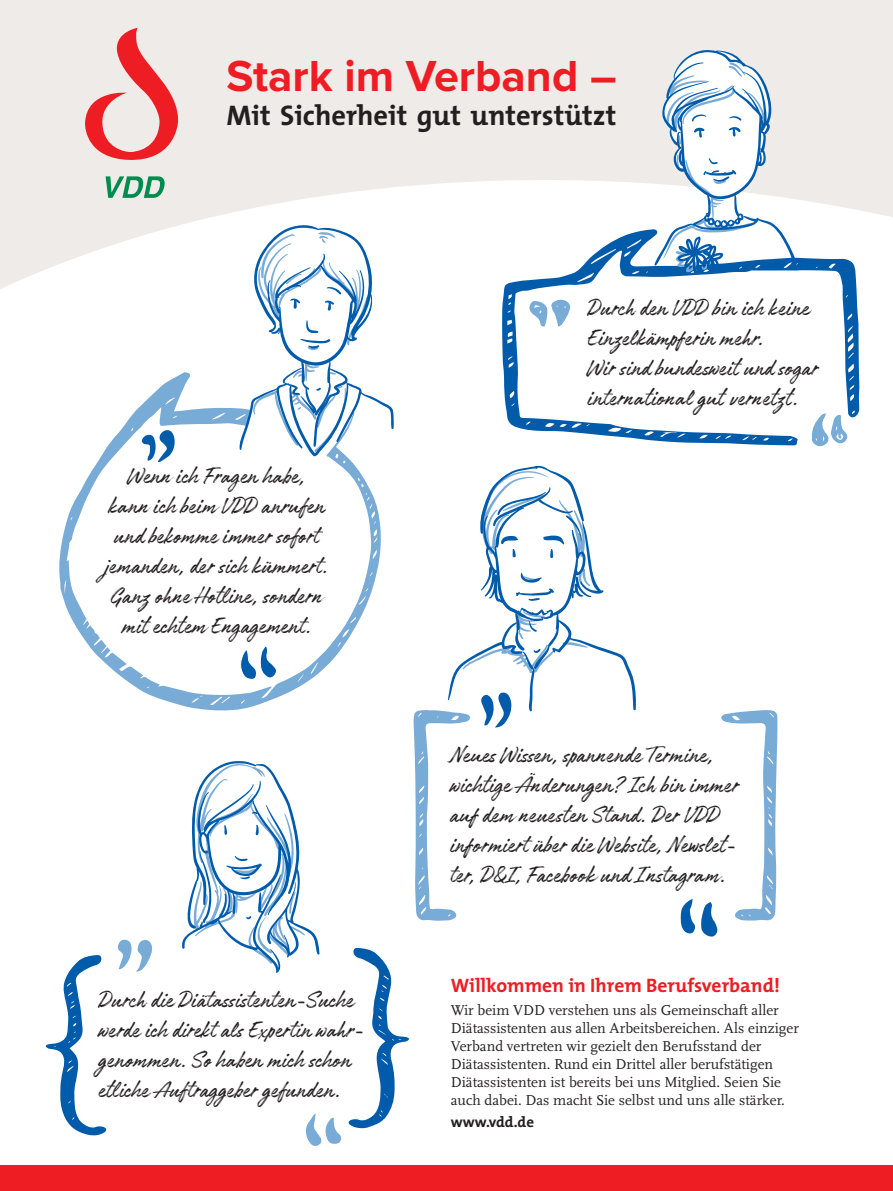
<style>
.page{position:relative;width:893px;height:1191px;background:#eeebe8}
.page>*{position:absolute;margin:0;border:0;box-sizing:border-box;transform-origin:0 0}
.t1{font:700 45px "Proxima Nova";color:#ee1d23}
.t2{font:700 28.5px "The Mix";color:#231f20}
.t3{font:26.25px/30px "Authenia";color:#231f20}
.t4{font:700 19.5px "The Mix";color:#ee1d23}
.t5{font:15px/18px "Scala";color:#231f20}
.t6{font:700 15px "The Mix";color:#231f20}
</style>
<div class="page">
<div style="left:0;top:176px;width:893px;height:989px;background:#fff"></div>
<svg style="left:85px;top:28px;width:93px;height:132px"></svg>
<svg style="left:106px;top:176px;width:59px;height:22px"></svg>
<svg style="left:502px;top:229px;width:357px;height:216px;background:#dae7f2"></svg>
<svg style="left:528px;top:299px;width:43px;height:28px"></svg>
<svg style="left:812px;top:413px;width:37px;height:33px"></svg>
<svg style="left:180px;top:761px;width:140px;height:212px;background:#d2e2f0"></svg>
<svg style="left:46px;top:955px;width:61px;height:181px;background:#c1d7ea"></svg>
<svg style="left:348px;top:947px;width:61px;height:181px;background:#c1d7ea"></svg>
<svg style="left:117px;top:939px;width:36px;height:32px"></svg>
<svg style="left:304px;top:1113px;width:38px;height:33px"></svg>
<svg style="left:680px;top:710px;width:97px;height:227px;background:#e3edf6"></svg>
<svg style="left:414px;top:465px;width:222px;height:455px;background:#edf4f9"></svg>
<svg style="left:654px;top:50px;width:143px;height:224px"></svg>
<svg style="left:58px;top:371px;width:324px;height:340px;background:#f0f5fa"></svg>
<svg style="left:239px;top:645px;width:38px;height:34px"></svg>
<svg style="left:141px;top:430px;width:36px;height:32px"></svg>
<svg style="left:239px;top:223px;width:155px;height:241px;background:#dde9f4"></svg>
<div style="left:0;top:1165px;width:893px;height:26px;background:#ee1d23"></div>
<h1 class="t1" style="left:226px;top:42px;width:392px">Stark im Verband –</h1>
<p class="t2" style="left:226px;top:91px;width:391px">Mit Sicherheit gut unterstützt</p>
<p class="t3" style="left:105px;top:464px;width:225px;text-align:center">Wenn ich Fragen habe, kann ich beim VDD anrufen und bekomme immer sofort jemanden, der sich kümmert.<br>Ganz ohne Hotline, sondern mit echtem Engagement.</p>
<p class="t3" style="left:98px;top:987px;width:268px">Durch die Diätassistenten-Suche werde ich direkt als Expertin wahr&shy;genommen. So haben mich schon etliche Auftraggeber gefunden.</p>
<p class="t3" style="left:587px;top:295px;width:232px">Durch den VDD bin ich keine<br>Einzelkämpferin mehr.<br>Wir sind bundesweit und sogar international gut vernetzt.</p>
<p class="t3" style="left:450px;top:742px;width:290px">Neues Wissen, spannende Termine, wichtige Änderungen? Ich bin immer auf dem neuesten Stand. Der VDD informiert über die Website, Newslet&shy;ter, D&amp;I, Facebook und Instagram.</p>
<p class="t4" style="left:451px;top:969px;width:331px">Willkommen in Ihrem Berufsverband!</p>
<p class="t5" style="left:451px;top:1001px;width:350px">Wir beim VDD verstehen uns als Gemeinschaft aller Diätassistenten aus allen Arbeitsbereichen. Als einziger Verband vertreten wir gezielt den Berufsstand der Diätassistenten. Rund ein Drittel aller berufstätigen Diätassistenten ist bereits bei uns Mitglied. Seien Sie auch dabei. Das macht Sie selbst und uns alle stärker.</p>
<p class="t6" style="left:451px;top:1109px;width:85px">www.vdd.de</p>
</div>
